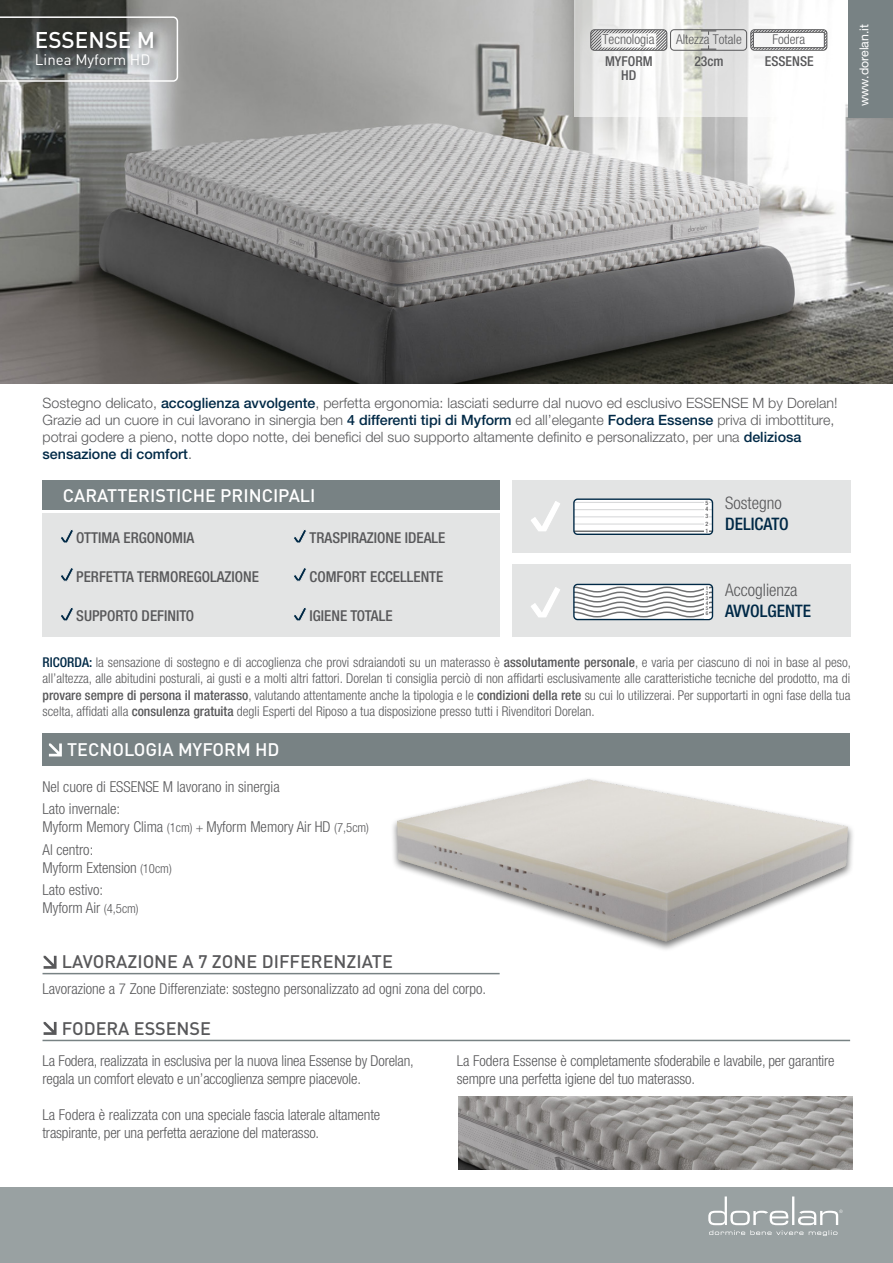
<style>
.page{position:relative;width:893px;height:1263px;background:#fff}
.page>*{position:absolute;margin:0;border:0;box-sizing:border-box;transform-origin:0 0}
.t1{font:500 22.5px "DIN";color:#fff}
.t2{font:500 18px "DIN";color:#fff}
.t3{font:500 18px "DIN";color:#58585a}
.t4{font:300 condensed 17.25px "Helvetica Neue LT Std";color:#58585a}
.t5{font:500 condensed 17.25px "Helvetica Neue LT Std";color:#002946}
.t6{font:300 condensed 15px/22.5px "Helvetica Neue LT Std";letter-spacing:-.01em;color:#58585a}
.t7{font:500 condensed 15px "Helvetica Neue LT Std";color:#58585a}
.t8{font:15px "DIN";color:#fff}
.t9{font:300 14.25px/17.1px "Helvetica Neue LT Std";color:#58585a}
.t10{font:500 condensed 13.65px/13.6px "Helvetica Neue LT Std";color:#58585a;text-align:center}
.t11{font:300 condensed 13.65px "Helvetica Neue LT Std";color:#58585a}
.t12{font:300 condensed 13.5px/16.5px "Helvetica Neue LT Std";color:#58585a;text-align:justify}
.t13{font:12.3px "Helvetica Neue LT Std";color:#fff}
.t14{font:500 condensed 6px/7.1px "Helvetica Neue LT Std";color:#58585a}
.t15{font:500 condensed 5.25px/4.9px "Helvetica Neue LT Std";color:#58585a;text-align:justify}
.s1{font-weight:500;color:#002946}
.s2{font-weight:500}
.s3{font-size:12.75px}
</style>
<div class="page">
<div style="left:0;top:1187px;width:893px;height:76px;background:#99a1a2"></div>
<svg style="left:708px;top:1196px;width:135px;height:40px"></svg>
<img style="left:0;top:0;width:893px;height:383px">
<svg style="left:574px;top:0;width:274px;height:117px"></svg>
<svg style="left:0;top:16px;width:178px;height:66px;background:#717473"></svg>
<div style="left:43px;top:480px;width:457px;height:32px;background:#788284"></div>
<div style="left:43px;top:511px;width:457px;height:126px;background:#e3e4e4"></div>
<hr style="left:43px;top:510px;width:457px;height:2px;background:#fff">
<svg style="left:294px;top:530px;width:13px;height:13px"></svg>
<svg style="left:294px;top:568px;width:12px;height:13px"></svg>
<svg style="left:294px;top:607px;width:13px;height:14px"></svg>
<svg style="left:61px;top:530px;width:13px;height:13px"></svg>
<svg style="left:61px;top:568px;width:12px;height:13px"></svg>
<svg style="left:61px;top:607px;width:13px;height:14px"></svg>
<div style="left:43px;top:733px;width:807px;height:32px;background:#788284"></div>
<svg style="left:49px;top:743px;width:13px;height:13px"></svg>
<div style="left:848px;top:0;width:45px;height:118px;background:#788284"></div>
<div style="left:575px;top:14px;width:267px;height:81px;background:#fff;opacity:.9"></div>
<svg style="left:590px;top:29px;width:237px;height:22px"></svg>
<hr style="left:43px;top:973px;width:457px;height:1px;background:#788284">
<svg style="left:44px;top:956px;width:13px;height:13px"></svg>
<div style="left:512px;top:564px;width:338px;height:73px;background:#e3e4e4"></div>
<svg style="left:531px;top:587px;width:29px;height:31px"></svg>
<div style="left:512px;top:480px;width:338px;height:72px;background:#e3e4e4"></div>
<svg style="left:531px;top:501px;width:29px;height:30px"></svg>
<hr style="left:43px;top:1040px;width:807px;height:1px;background:#788284">
<svg style="left:44px;top:1022px;width:13px;height:13px"></svg>
<img style="left:458px;top:1097px;width:394px;height:72px">
<svg style="left:575px;top:500px;width:136px;height:33px"></svg>
<hr style="left:574px;top:530px;width:138px;height:2px;background:#707172">
<div style="left:704px;top:500px;width:5px;height:33px;background:#fff"></div>
<div style="left:573px;top:498px;width:140px;height:37px;border:1px solid #002946;border-radius:4px"></div>
<svg style="left:574px;top:584px;width:138px;height:34px;background:#d5d5d6"></svg>
<div style="left:573px;top:584px;width:140px;height:36px;border:1px solid #002946;border-radius:4px"></div>
<div style="left:704px;top:586px;width:5px;height:32px;background:#fff"></div>
<div style="left:390px;top:777px;width:465px;height:176px;background:#000;opacity:.55"></div>
<img style="left:397px;top:780px;width:190px;height:113px">
<h1 class="t1" style="left:35px;top:25px;width:122px">ESSENSE M</h1>
<p class="t8" style="left:35px;top:50px;width:117px">Linea Myform HD</p>
<p class="t11" style="left:603px;top:31px;width:53px">Tecnologia</p>
<p class="t12" style="left:676px;top:31px;width:67px">Altezza Totale</p>
<p class="t12" style="left:772px;top:31px;width:34px">Fodera</p>
<p class="t10" style="left:605px;top:55px;width:49px">MYFORM<br>HD</p>
<p class="t10" style="left:694px;top:55px;width:31px">23cm</p>
<p class="t10" style="left:765px;top:55px;width:49px">ESSENSE</p>
<p class="t13" style="left:857px;top:106px;width:84px;rotate:-90deg">www.dorelan.it</p>
<p class="t9" style="left:43px;top:394px;width:662px">Sostegno delicato, <span class="s1">accoglienza avvolgente</span>, perfetta ergonomia: lasciati sedurre dal nuovo ed esclusivo Essense</p>
<p class="t9" style="left:43px;top:394px;width:796px;text-indent:710px">M by Dorelan!<br>Grazie ad un cuore in cui lavorano in sinergia ben <span class="s1">4 differenti tipi di Myform</span> ed all’elegante <span class="s1">Fodera Essense</span> priva di imbottiture, potrai godere a pieno, notte dopo notte, dei benefici del suo supporto altamente definito e personalizzato, per una <span class="s1">deliziosa sensazione di comfort</span>.</p>
<h2 class="t2" style="left:63px;top:484px;width:254px">CARATTERISTICHE PRINCIPALI</h2>
<p class="t7" style="left:76px;top:528px;width:113px">OTTIMA ERGONOMIA</p>
<p class="t7" style="left:76px;top:567px;width:38px">PERFETTA</p>
<p class="t7" style="left:137px;top:567px;width:115px">TERMOREGOLAZIONE</p>
<p class="t7" style="left:76px;top:606px;width:120px">SUPPORTO DEFINITO</p>
<p class="t7" style="left:310px;top:528px;width:136px">TRASPI RAZIONE IDEALE</p>
<p class="t7" style="left:310px;top:567px;width:69px">COMFORT ECCE</p>
<p class="t7" style="left:400px;top:567px;width:22px">LLENTE</p>
<p class="t7" style="left:310px;top:606px;width:19px">IGIENE</p>
<p class="t7" style="left:350px;top:606px;width:42px">TOTALE</p>
<p class="t14" style="left:705px;top:500px;width:4px;line-height:6.3px">5<br>4</p>
<p class="t14" style="left:705px;top:513px;width:4px;text-align:justify">3<br>2<br>1</p>
<p class="t4" style="left:725px;top:493px;width:58px">Sostegno</p>
<p class="t5" style="left:725px;top:514px;width:65px">DELICATO</p>
<p class="t15" style="left:706px;top:585px;width:4px">1<br>2<br>3<br>4<br>5<br>6</p>
<p class="t4" style="left:725px;top:580px;width:74px">Accoglienza</p>
<p class="t5" style="left:725px;top:601px;width:61px">AVVOLGENTE</p>
<p class="t12" style="left:43px;top:653px;width:810px"><span class="s1">RICORDA:</span> la sensazione di sostegno e di accoglienza che provi sdraiandoti su un materasso è <span class="s2">assolutamente personale</span>, e varia per ciascuno di noi in base al peso, all’altezza, alle abitudini posturali, ai gusti e a molti altri fattori. Dorelan ti consiglia perciò di non affidarti esclusivamente alle caratteristiche tecniche del prodotto, ma di <span class="s2">provare sempre di persona il materasso</span>, valutando attentamente anche la tipologia e le <span class="s2">condizioni della rete</span> su cui lo utilizzerai. Per supportarti in ogni fase della tua scelta, affidati alla <span class="s2">consulenza gratuita</span> degli Esperti del Riposo a tua disposizione presso tutti i Rivenditori Dorelan.</p>
<h2 class="t2" style="left:67px;top:738px;width:214px">TECNOLOGIA MYFORM HD</h2>
<p class="t6" style="left:43px;top:775px;width:239px">Nel cuore di ESSENSE M lavorano in sinergia<br>Lato invernale:</p>
<p class="t6" style="left:43px;top:815px;width:328px">Myform Memory Clima <span class="s3">(1cm) +</span> Myform Memory Air HD <span class="s3">(7,5cm)<br></span>Al centro:</p>
<p class="t6" style="left:43px;top:856px;width:131px">Myform Extension <span class="s3">(10cm)<br></span>Lato estivo:</p>
<p class="t6" style="left:43px;top:896px;width:98px">Myform Air <span class="s3">(4,5cm)</span></p>
<h2 class="t3" style="left:62px;top:950px;width:332px">LAVORAZIONE A 7 ZONE DIFFERENZIATE</h2>
<p class="t6" style="left:43px;top:977px;width:445px">Lavorazione a 7 Zone Differenziate: sostegno personalizzato ad ogni zona del corpo.</p>
<h2 class="t3" style="left:62px;top:1017px;width:151px">FODERA ESSENSE</h2>
<p class="t6" style="left:43px;top:1052px;width:373px;line-height:18px">La Fodera, realizzata in esclusiva per la nuova linea Essense by Dorelan, regala un comfort elevato e un’accoglienza sempre piacevole.</p>
<p class="t6" style="left:43px;top:1106px;width:339px;line-height:18px">La Fodera è realizzata con una speciale fascia laterale altamente traspirante, per una perfetta aerazione del materasso.</p>
<p class="t6" style="left:457px;top:1052px;width:379px;line-height:18px">La Fodera Essense è completamente sfoderabile e lavabile, per garantire sempre una perfetta igiene del tuo materasso.</p>
</div>
